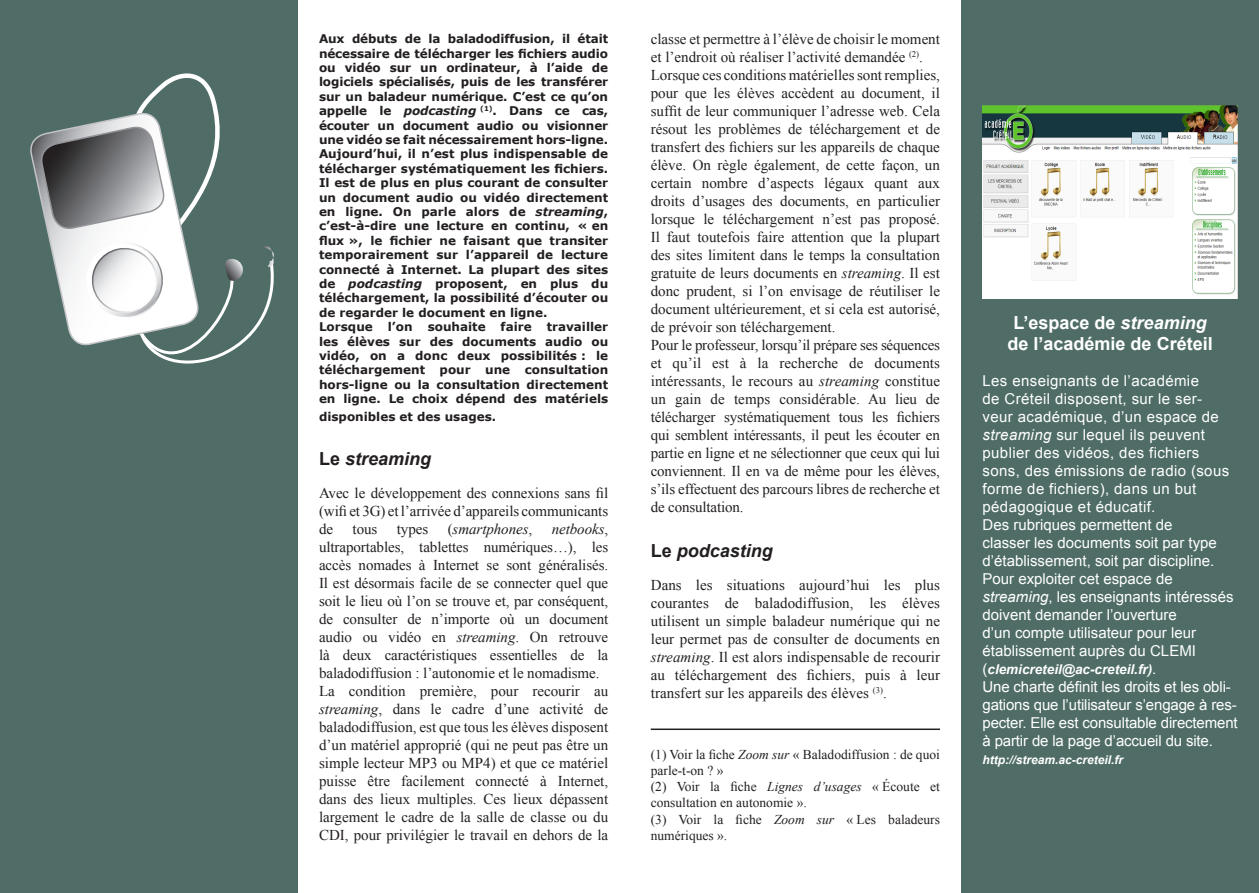
<style>
.page{position:relative;width:1259px;height:893px;background:#fff}
.page>*{position:absolute;margin:0;border:0;box-sizing:border-box;transform-origin:0 0}
.t1{font:700 18px "Arial";color:#fff}
.Intertitre_zoom{font:italic 700 18px "Arial";color:#231f20}
.Texte_zoom{font:15px/18px "Times New Roman";color:#231f20;text-align:justify}
.t2{font:15px/18px "Arial";color:#fff}
.t3{font:15px/18px "Arial";letter-spacing:.025em;color:#fff}
.Texte_zoom-2{font:italic 15px "Times New Roman";letter-spacing:-.005em;color:#231f20}
.note_bas_page{font:13.5px/16.2px "Times New Roman";color:#231f20}
.t4{font:italic 700 13.5px "Arial";color:#fff}
.Texte_zoom-3{font:700 12px/14.4px "Verdana";color:#231f20;text-align:justify}
.t5{font:italic 700 12px "Arial";color:#fff}
.s1{font-style:italic}
.s2{font-style:normal}
.s3{font-weight:400;font-style:normal;font-size:15px}
</style>
<div class="page">
<div style="left:0;top:0;width:298px;height:893px;background:#4f6d66"></div>
<div style="left:961px;top:0;width:298px;height:893px;background:#4f6d66"></div>
<img style="left:982px;top:106px;width:255px;height:193px">
<hr style="left:651px;top:728px;width:289px;height:2px;background:#231f20">
<svg style="left:138px;top:73px;width:80px;height:37px"></svg>
<svg style="left:30px;top:110px;width:244px;height:254px"></svg>
<p class="Texte_zoom-3" style="left:319px;top:31px;width:291px">Aux débuts de la baladodiffusion, il était nécessaire de télécharger les fichiers audio ou vidéo sur un ordinateur, à l’aide de logiciels spécialisés, puis de les transférer sur un baladeur numérique. C’est ce qu’on appelle le <span class="s1">podcasting</span> <sup>(1)</sup>. Dans ce cas, écouter un document audio ou visionner une vidéo se fait nécessairement hors-ligne.</p>
<p class="Texte_zoom-3" style="left:319px;top:147px;width:291px">Aujourd’hui, il n’est plus indispensable de télécharger systématiquement les fichiers.<br>Il est de plus en plus courant de consulter un document audio ou vidéo directement en ligne. On parle alors de <span class="s1">streaming</span>, c’est-à-dire une lecture en continu, « en flux », le fichier ne faisant que transiter temporairement sur l’appareil de lecture connecté à Internet. La plupart des sites de <span class="s1">podcasting</span> proposent, en plus du téléchargement, la possibilité d’écouter ou de regarder le document en ligne.</p>
<p class="Texte_zoom-3" style="left:319px;top:319px;width:291px">Lorsque l’on souhaite faire travailler les élèves sur des documents audio ou vidéo, on a donc deux possibilités : le téléchargement pour une consultation hors-ligne ou la consultation directement en ligne. Le choix dépend des matériels</p>
<p class="Texte_zoom-3" style="left:319px;top:409px;width:179px">disponibles et des usages.</p>
<p class="Intertitre_zoom" style="left:319px;top:447px;width:114px"><span class="s2">Le</span> streaming</p>
<p class="Texte_zoom" style="left:319px;top:484px;width:291px">Avec le développement des connexions sans fil (wifi et 3G) et l’arrivée d’appareils communicants de</p>
<p class="Texte_zoom" style="left:352px;top:520px;width:26px">tous</p>
<p class="Texte_zoom" style="left:397px;top:520px;width:33px">types</p>
<p class="Texte_zoom-2" style="left:448px;top:519px;width:86px"><span class="s2">(</span>smartphones<span class="s2">,</span></p>
<p class="Texte_zoom" style="left:319px;top:520px;width:291px;text-indent:233px"><span class="s1">netbooks</span>, ultraportables, tablettes numériques…), les accès nomades à Internet se sont généralisés.<br>Il est désormais facile de se connecter quel que soit le lieu où l’on se trouve et, par conséquent, de consulter de n’importe où un document audio ou vidéo en <span class="s1">streaming</span>. On retrouve là deux caractéristiques essentielles de la baladodiffusion : l’autonomie et le nomadisme.</p>
<p class="Texte_zoom" style="left:319px;top:682px;width:291px">La condition première, pour recourir au <span class="s1">streaming</span>, dans le cadre d’une activité de baladodiffusion, est que tous les élèves disposent d’un matériel approprié (qui ne peut pas être un simple lecteur MP3 ou MP4) et que ce matériel puisse être facilement connecté à Internet, dans des lieux multiples. Ces lieux dépassent largement le cadre de la salle de classe ou du CDI, pour privilégier le travail en dehors de la</p>
<p class="Texte_zoom" style="left:651px;top:30px;width:291px">classe et permettre à l’élève de choisir le moment et l’endroit où réaliser l’activité demandée <sup>(2)</sup>.</p>
<p class="Texte_zoom" style="left:651px;top:66px;width:291px">Lorsque ces conditions matérielles sont remplies, pour que les élèves accèdent au document, il suffit de leur communiquer l’adresse web. Cela résout les problèmes de téléchargement et de transfert des fichiers sur les appareils de chaque élève. On règle également, de cette façon, un certain nombre d’aspects légaux quant aux droits d’usages des documents, en particulier lorsque le téléchargement n’est pas proposé.<br>Il faut toutefois faire attention que la plupart des sites limitent dans le temps la consultation gratuite de leurs documents en <span class="s1">streaming</span>. Il est donc prudent, si l’on envisage de réutiliser le document ultérieurement, et si cela est autorisé, de prévoir son téléchargement.</p>
<p class="Texte_zoom" style="left:651px;top:336px;width:291px">Pour le professeur, lorsqu’il prépare ses séquences et qu’il est à la recherche de documents intéressants, le recours au <span class="s1">streaming</span> constitue un gain de temps considérable. Au lieu de télécharger systématiquement tous les fichiers qui semblent intéressants, il peut les écouter en partie en ligne et ne sélectionner que ceux qui lui conviennent. Il en va de même pour les élèves, s’ils effectuent des parcours libres de recherche et de consultation.</p>
<p class="Intertitre_zoom" style="left:651px;top:538px;width:124px"><span class="s2">Le</span> podcasting</p>
<p class="Texte_zoom" style="left:651px;top:575px;width:291px">Dans les situations aujourd’hui les plus courantes de baladodiffusion, les élèves utilisent un simple baladeur numérique qui ne leur permet pas de consulter de documents en <span class="s1">streaming</span>. Il est alors indispensable de recourir au téléchargement des fichiers, puis à leur transfert sur les appareils des élèves <sup>(3)</sup>.</p>
<p class="note_bas_page" style="left:651px;top:746px;width:291px">(1) Voir la fiche <span class="s1">Zoom sur</span> « Baladodiffusion : de quoi parle-t-on ? »</p>
<p class="note_bas_page" style="left:651px;top:778px;width:291px">(2) Voir la fiche <span class="s1">Lignes d’usages</span> « Écoute et consultation en autonomie ».</p>
<p class="note_bas_page" style="left:651px;top:811px;width:291px">(3) Voir la fiche <span class="s1">Zoom sur</span> « Les baladeurs numériques ».</p>
<p class="t1" style="left:1013px;top:310px;width:195px">L’espace de <span class="s1">streaming</span></p>
<p class="t1" style="left:1007px;top:332px;width:207px">de l’académie de Créteil</p>
<p class="t3" style="left:982px;top:372px;width:248px">Les enseignants de l’académie<br>de Créteil disposent, sur le ser&shy;veur académique, d’un espace de <span class="s1">streaming</span> sur lequel ils peuvent publier des vidéos, des fichiers sons, des émissions de radio (sous forme de fichiers), dans un but pédagogique et éducatif.</p>
<p class="t2" style="left:982px;top:516px;width:236px">Des rubriques permettent de classer les documents soit par type d’établissement, soit par discipline.</p>
<p class="t2" style="left:982px;top:570px;width:252px">Pour exploiter cet espace de <span class="s1">streaming</span>, les enseignants intéressés doivent demander l’ouverture<br>d’un compte utilisateur pour leur établissement auprès du CLEMI</p>
<p class="t4" style="left:982px;top:661px;width:175px"><span class="s3">(</span>clemicreteil@ac-creteil.fr)<span class="s3">.</span></p>
<p class="t2" style="left:982px;top:678px;width:257px">Une charte définit les droits et les obli&shy;gations que l’utilisateur s’engage à res&shy;pecter. Elle est consultable directement à partir de la page d’accueil du site.</p>
<p class="t5" style="left:982px;top:752px;width:142px">http://stream.ac-creteil.fr</p>
</div>
